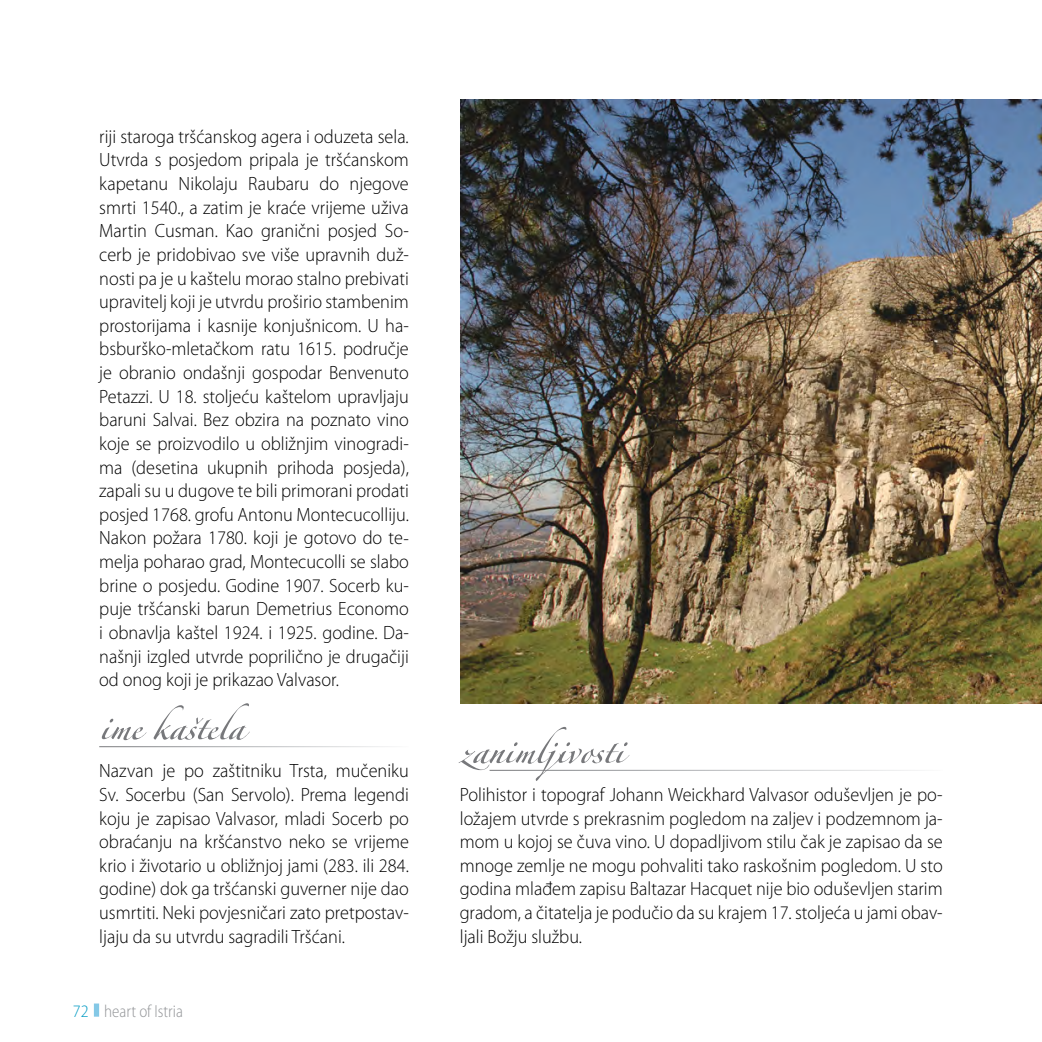
<style>
.page{position:relative;width:1042px;height:1042px;background:#fff}
.page>*{position:absolute;margin:0;border:0;box-sizing:border-box;transform-origin:0 0}
.t1{font:52.5px "Zapfino Forte LT Pro";color:#77787b}
.t2{font:300 19.25px/23.6px "Myriad Pro";color:#000;text-align:justify;scale:.95 1}
.t3{font:300 semi-condensed 17.5px "Myriad Pro";color:#939598;scale:.95 1}
.s1{color:#009ac3}
</style>
<div class="page">
<div style="left:94px;top:1003px;width:5px;height:13px;background:#84c8e6"></div>
<img style="left:460px;top:99px;width:582px;height:604px">
<p class="t2" style="left:99px;top:125px;width:327px">riji staroga tršćanskog agera i oduzeta sela.<br>Utvrda s posjedom pripala je tršćanskom kapetanu Nikolaju Raubaru do njegove smrti 1540., a zatim je kraće vrijeme uživa Martin Cusman. Kao granični posjed So&shy;cerb je pridobivao sve više upravnih duž&shy;nosti pa je u kaštelu morao stalno prebivati upravitelj koji je utvrdu proširio stambenim prostorijama i kasnije konjušnicom. U ha&shy;bsburško-mletačkom ratu 1615. područje je obranio ondašnji gospodar Benvenuto Petazzi. U 18. stoljeću kaštelom upravljaju baruni Salvai. Bez obzira na poznato vino koje se proizvodilo u obližnjim vinogradi&shy;ma (desetina ukupnih prihoda posjeda), zapali su u dugove te bili primorani prodati posjed 1768. grofu Antonu Montecucolliju.<br>Nakon požara 1780. koji je gotovo do te&shy;melja poharao grad, Montecucolli se slabo brine o posjedu. Godine 1907. Socerb ku&shy;puje tršćanski barun Demetrius Economo i obnavlja kaštel 1924. i 1925. godine. Da&shy;našnji izgled utvrde poprilično je drugačiji od onog koji je prikazao Valvasor.</p>
<h1 class="t1" style="left:99px;top:690px;width:146px">ime kaštela</h1>
<p class="t2" style="left:99px;top:759px;width:327px">Nazvan je po zaštitniku Trsta, mučeniku Sv. Socerbu (San Servolo). Prema legendi koju je zapisao Valvasor, mladi Socerb po obraćanju na kršćanstvo neko se vrijeme krio i životario u obližnjoj jami (283. ili 284. godine) dok ga tršćanski guverner nije dao usmrtiti. Neki povjesničari zato pretpostav&shy;ljaju da su utvrdu sagradili Tršćani.</p>
<p class="t3" style="left:73px;top:1000px;width:117px"><span class="s1">72</span> heart of Istria</p>
<h1 class="t1" style="left:460px;top:713px;width:166px">zanimljivosti</h1>
<p class="t2" style="left:460px;top:783px;width:510px">Polihistor i topograf Johann Weickhard Valvasor oduševljen je po&shy;ložajem utvrde s prekrasnim pogledom na zaljev i podzemnom ja&shy;mom u kojoj se čuva vino. U dopadljivom stilu čak je zapisao da se mnoge zemlje ne mogu pohvaliti tako raskošnim pogledom. U sto godina mlađem zapisu Baltazar Hacquet nije bio oduševljen starim gradom, a čitatelja je podučio da su krajem 17. stoljeća u jami obav&shy;ljali Božju službu.</p>
</div>
